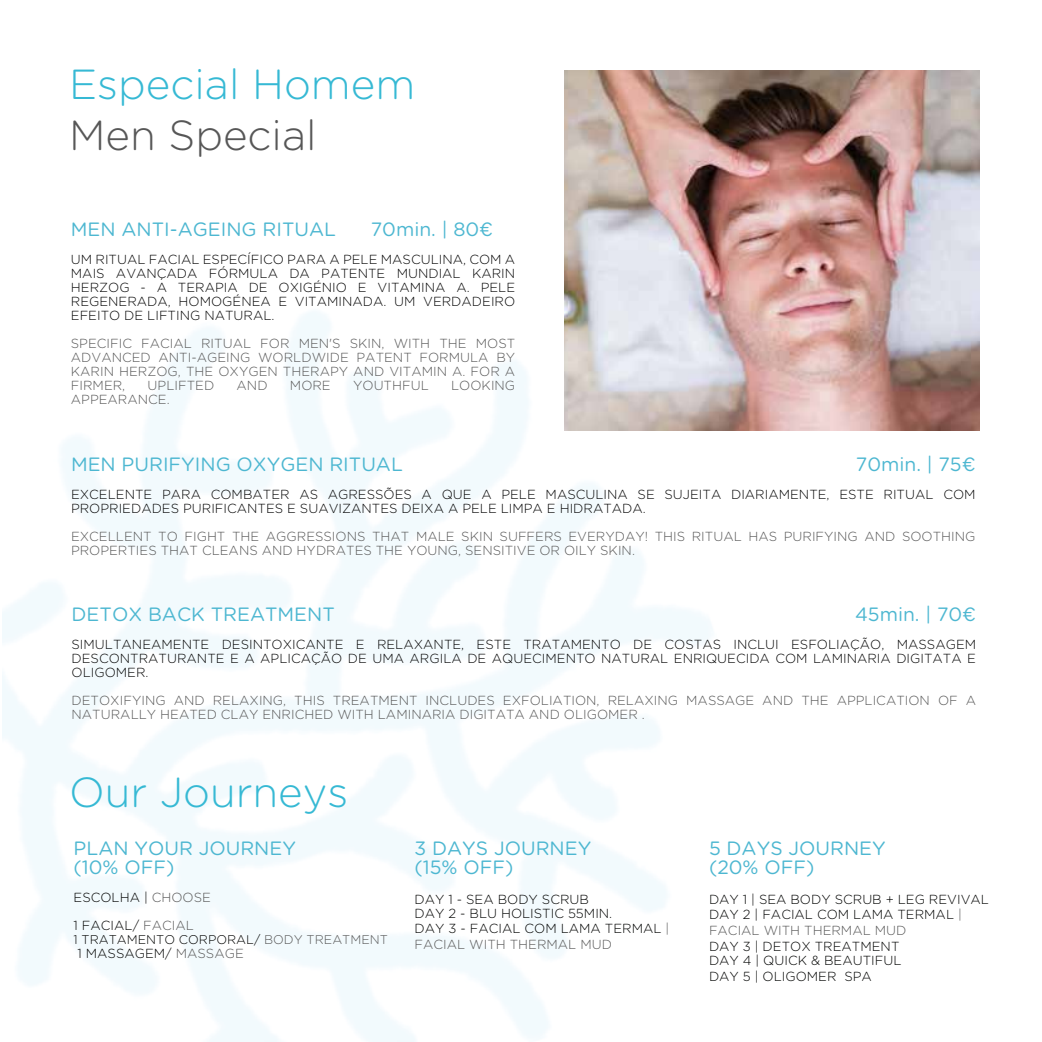
<style>
.page{position:relative;width:1042px;height:1042px;background:#fff}
.page>*{position:absolute;margin:0;border:0;box-sizing:border-box;transform-origin:0 0}
.t1{font:300 42px "Gotham Rounded";color:#36b9d4}
.t2{font:300 42px "Gotham Rounded";color:#575757}
.t3{font:19.25px/19.2px "Gotham Rounded";color:#4db7d1}
.t4{font:300 13.12px/14px "Gotham Rounded";color:#040404;text-align:justify}
.t5{font:300 13.12px/14px "Gotham Rounded";color:#575757}
.t6{font:300 13.12px/15.8px "Gotham Rounded";color:#010201}
.t7{font:300 12.6px "Gotham Rounded";color:#010201}
.s1{color:#575757}
</style>
<div class="page">
<img style="left:564px;top:71px;width:415px;height:360px">
<h1 class="t1" style="left:69px;top:56px;width:348px">Especial Homem</h1>
<h1 class="t2" style="left:69px;top:107px;width:249px">Men Special</h1>
<h2 class="t3" style="left:71px;top:219px;width:267px">MEN ANTI-AGEING RITUAL</h2>
<h2 class="t3" style="left:371px;top:219px;width:124px">70min. | 80€</h2>
<p class="t4" style="left:71px;top:252px;width:446px">UM RITUAL FACIAL ESPECÍFICO PARA A PELE MASCULINA, COM A MAIS AVANÇADA FÓRMULA DA PATENTE MUNDIAL KARIN HERZOG - A TERAPIA DE OXIGÉNIO E VITAMINA A. PELE REGENERADA, HOMOGÉNEA E VITAMINADA. UM VERDADEIRO EFEITO DE LIFTING NATURAL.</p>
<p class="t5" style="left:71px;top:336px;width:446px;text-align:justify">SPECIFIC FACIAL RITUAL FOR MEN'S SKIN, WITH THE MOST ADVANCED ANTI-AGEING WORLDWIDE PATENT FORMULA BY KARIN HERZOG, THE OXYGEN THERAPY AND VITAMIN A. FOR A FIRMER,</p>
<p class="t5" style="left:148px;top:378px;width:68px">UPLIFTED</p>
<p class="t5" style="left:237px;top:378px;width:33px">AND</p>
<p class="t5" style="left:290px;top:378px;width:42px">MORE</p>
<p class="t5" style="left:353px;top:378px;width:77px">YOUTHFUL</p>
<p class="t5" style="left:451px;top:378px;width:66px">LOOKING</p>
<p class="t5" style="left:71px;top:392px;width:100px">APPEARANCE.</p>
<h2 class="t3" style="left:71px;top:454px;width:333px">MEN PURIFYING OXYGEN RITUAL</h2>
<h2 class="t3" style="left:856px;top:454px;width:121px">70min. | 75€</h2>
<p class="t4" style="left:71px;top:487px;width:906px">EXCELENTE PARA COMBATER AS AGRESSÕES A QUE A PELE MASCULINA SE SUJEITA DIARIAMENTE, ESTE RITUAL COM<br>PROPRIEDADES PURIFICANTES E SUAVIZANTES DEIXA A PELE LIMPA E HIDRATADA.</p>
<p class="t5" style="left:71px;top:529px;width:906px">EXCELLENT TO FIGHT THE AGGRESSIONS THAT MALE SKIN SUFFERS EVERYDAY! THIS RITUAL HAS PURIFYING AND SOOTHING<br>PROPERTIES THAT CLEANS AND HYDRATES THE YOUNG, SENSITIVE OR OILY SKIN.</p>
<h2 class="t3" style="left:72px;top:604px;width:265px">DETOX BACK TREATMENT</h2>
<h2 class="t3" style="left:855px;top:604px;width:123px">45min. | 70€</h2>
<p class="t4" style="left:72px;top:637px;width:906px">SIMULTANEAMENTE DESINTOXICANTE E RELAXANTE, ESTE TRATAMENTO DE COSTAS INCLUI ESFOLIAÇÃO, MASSAGEM DESCONTRATURANTE E A APLICAÇÃO DE UMA ARGILA DE AQUECIMENTO NATURAL ENRIQUECIDA COM LAMINARIA DIGITATA E OLIGOMER.</p>
<p class="t5" style="left:72px;top:693px;width:906px">DETOXIFYING AND RELAXING, THIS TREATMENT INCLUDES EXFOLIATION, RELAXING MASSAGE AND THE APPLICATION OF A<br>NATURALLY HEATED CLAY ENRICHED WITH LAMINARIA DIGITATA AND OLIGOMER .</p>
<h1 class="t1" style="left:69px;top:764px;width:281px">Our Journeys</h1>
<h2 class="t3" style="left:74px;top:837px;width:224px">PLAN YOUR JOURNEY (10% OFF)</h2>
<p class="t6" style="left:74px;top:882px;width:139px;line-height:28px">ESCOLHA | <span class="s1">CHOOSE<br></span>1 FACIAL/ <span class="s1">FACIAL</span></p>
<p class="t7" style="left:74px;top:931px;width:316px">1 TRATAMENTO CORPORAL/ <span class="s1">BODY TREATMENT</span></p>
<p class="t6" style="left:77px;top:945px;width:168px">1 MASSAGEM/ <span class="s1">MASSAGE</span></p>
<h2 class="t3" style="left:414px;top:837px;width:178px">3 DAYS JOURNEY (15% OFF)</h2>
<p class="t6" style="left:414px;top:891px;width:199px;line-height:14px">DAY 1 - SEA BODY SCRUB<br>DAY 2 - BLU HOLISTIC 55MIN.</p>
<p class="t6" style="left:414px;top:920px;width:256px">DAY 3 - FACIAL COM LAMA TERMAL <span class="s1">|<br>FACIAL WITH THERMAL MUD</span></p>
<h2 class="t3" style="left:709px;top:837px;width:178px">5 DAYS JOURNEY (20% OFF)</h2>
<p class="t6" style="left:709px;top:890px;width:281px">DAY 1 | SEA BODY SCRUB + LEG REVIVAL<br>DAY 2 | FACIAL COM LAMA TERMAL <span class="s1">|<br>FACIAL WITH THERMAL MUD</span></p>
<p class="t6" style="left:709px;top:938px;width:194px;line-height:14px">DAY 3 | DETOX TREATMENT<br>DAY 4 | QUICK &amp; BEAUTIFUL</p>
<p class="t6" style="left:709px;top:967px;width:164px">DAY 5 | OLIGOMER SPA</p>
</div>
